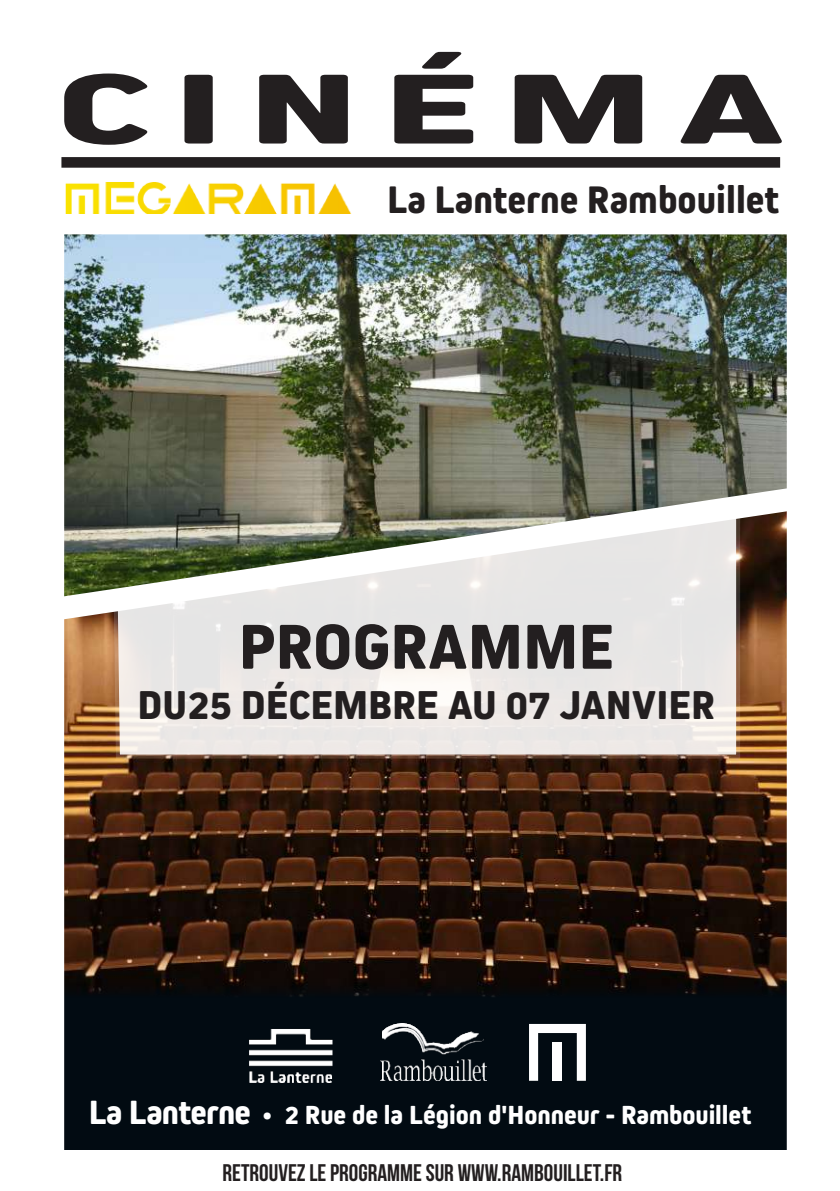
<style>
.page{position:relative;width:840px;height:1191px;background:#fff}
.page>*{position:absolute;margin:0;border:0;box-sizing:border-box;transform-origin:0 0}
.t1{font:800 103.6px "Kiro";letter-spacing:.125em;color:#231f20;scale:1.75 1}
.t2{font:800 66px "Kiro";color:#231f20}
.t3{font:800 42px "Kiro";color:#231f20}
.t4{font:800 40px "Kiro";color:#231f20}
.t5{font:800 27.2px "Kiro";letter-spacing:-.005em;color:#fff}
.t6{font:24px "Bebas Neue";color:#231f20}
.s1{font-size:35px}
</style>
<div class="page">
<img style="left:64px;top:157px;width:723px;height:993px">
<div style="left:61px;top:157px;width:718px;height:11px;background:#231f20"></div>
<img style="left:380px;top:1024px;width:106px;height:56px">
<img style="left:244px;top:1020px;width:93px;height:66px">
<svg style="left:528px;top:1024px;width:57px;height:56px"></svg>
<img style="left:64px;top:488px;width:723px;height:135px">
<img style="left:64px;top:181px;width:292px;height:32px">
<h1 class="t1" style="left:56px;top:49px;width:418px">CINÉMA</h1>
<h3 class="t4" style="left:387px;top:176px;width:393px">La Lanterne Rambouillet</h3>
<h2 class="t2" style="left:238px;top:608px;width:377px">PROGRAMME</h2>
<h3 class="t3" style="left:137px;top:680px;width:578px">DU25 DÉCEMBRE AU 07 JANVIER</h3>
<p class="t5" style="left:89px;top:1099px;width:663px"><span class="s1">La Lanterne</span> <sup>.</sup> 2 Rue de la Légion d'Honneur - Rambouillet</p>
<p class="t6" style="left:222px;top:1159px;width:401px">RETROUVEZ LE PROGRAMME SUR WWW.RAMBOUILLET.FR</p>
</div>
